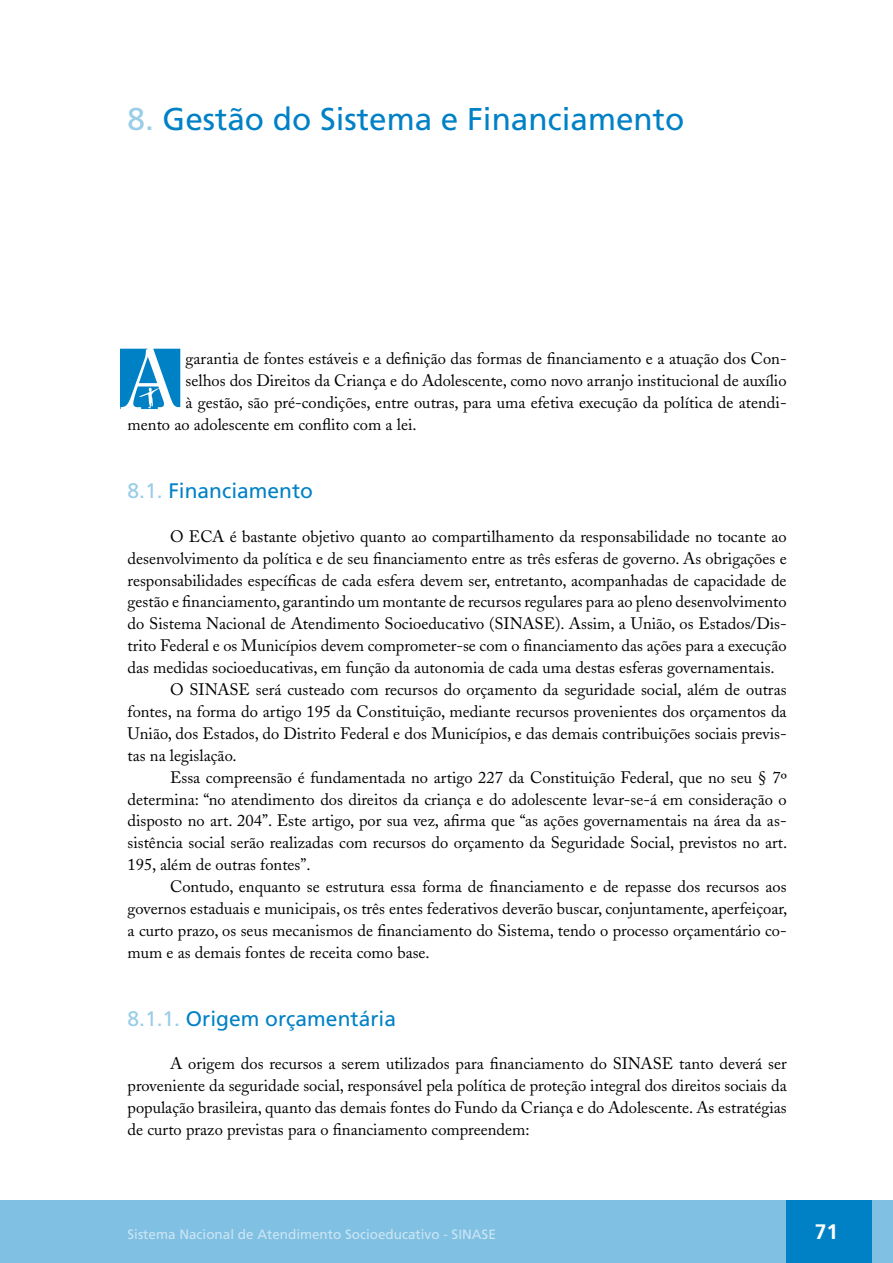
<style>
.page{position:relative;width:893px;height:1263px;background:#fff}
.page>*{position:absolute;margin:0;border:0;box-sizing:border-box;transform-origin:0 0}
.t1{font:60.3px "AI Classicals B Plus";color:#0081c6}
.t2{font:31.5px "Frutiger";color:#0081c6}
.t3{font:21px "Frutiger";color:#0081c6}
.t4{font:700 21px "Frutiger";color:#fff}
.t5{font:16.5px/21.9px "Adobe Caslon";color:#000;text-align:justify}
.t6{font:13.5px "Frutiger";color:#cce6f4}
.s1{color:#99cde8}
</style>
<div class="page">
<div style="left:0;top:1200px;width:893px;height:63px;background:#80c0e3"></div>
<div style="left:787px;top:1200px;width:85px;height:63px;background:#0081c6"></div>
<h2 class="t2" style="left:128px;top:100px;width:558px"><span class="s1">8.</span> Gestão do Sistema e Financiamento</h2>
<h1 class="t1" style="left:120px;top:332px;width:62px">A</h1>
<p class="t5" style="left:186px;top:348px;width:603px">garantia de fontes estáveis e a definição das formas de financiamento e a atuação dos Con-</p>
<p class="t5" style="left:186px;top:370px;width:602px">selhos dos Direitos da Criança e do Adolescente, como novo arranjo institucional de auxílio</p>
<p class="t5" style="left:186px;top:392px;width:603px">à gestão, são pré-condições, entre outras, para uma efetiva execução da política de atendi-</p>
<p class="t5" style="left:128px;top:414px;width:291px">mento ao adolescente em conflito com a lei.</p>
<p class="t3" style="left:128px;top:478px;width:187px"><span class="s1">8.1.</span> Financiamento</p>
<p class="t5" style="left:170px;top:525px;width:618px">O ECA é bastante objetivo quanto ao compartilhamento da responsabilidade no tocante ao</p>
<p class="t5" style="left:128px;top:547px;width:661px">desenvolvimento da política e de seu financiamento entre as três esferas de governo. As obrigações e</p>
<p class="t5" style="left:128px;top:569px;width:661px">responsabilidades específicas de cada esfera devem ser, entretanto, acompanhadas de capacidade de</p>
<p class="t5" style="left:128px;top:591px;width:661px">gestão e financiamento, garantindo um montante de recursos regulares para ao pleno desenvolvimento</p>
<p class="t5" style="left:128px;top:613px;width:661px">do Sistema Nacional de Atendimento Socioeducativo (SINASE). Assim, a União, os Estados/Dis-</p>
<p class="t5" style="left:128px;top:635px;width:661px">trito Federal e os Municípios devem comprometer-se com o financiamento das ações para a execução</p>
<p class="t5" style="left:128px;top:657px;width:649px">das medidas socioeducativas, em função da autonomia de cada uma destas esferas governamentais.</p>
<p class="t5" style="left:170px;top:679px;width:618px">O SINASE será custeado com recursos do orçamento da seguridade social, além de outras</p>
<p class="t5" style="left:128px;top:701px;width:661px">fontes, na forma do artigo 195 da Constituição, mediante recursos provenientes dos orçamentos da</p>
<p class="t5" style="left:128px;top:722px;width:661px">União, dos Estados, do Distrito Federal e dos Municípios, e das demais contribuições sociais previs-</p>
<p class="t5" style="left:128px;top:744px;width:111px">tas na legislação.</p>
<p class="t5" style="left:170px;top:766px;width:618px">Essa compreensão é fundamentada no artigo 227 da Constituição Federal, que no seu § 7º</p>
<p class="t5" style="left:128px;top:788px;width:661px">determina: “no atendimento dos direitos da criança e do adolescente levar-se-á em consideração o</p>
<p class="t5" style="left:128px;top:810px;width:661px">disposto no art. 204”. Este artigo, por sua vez, afirma que “as ações governamentais na área da as-</p>
<p class="t5" style="left:128px;top:832px;width:661px">sistência social serão realizadas com recursos do orçamento da Seguridade Social, previstos no art.</p>
<p class="t5" style="left:128px;top:854px;width:185px">195, além de outras fontes”.</p>
<p class="t5" style="left:170px;top:876px;width:618px">Contudo, enquanto se estrutura essa forma de financiamento e de repasse dos recursos aos</p>
<p class="t5" style="left:128px;top:898px;width:661px">governos estaduais e municipais, os três entes federativos deverão buscar, conjuntamente, aperfeiçoar,</p>
<p class="t5" style="left:128px;top:920px;width:661px">a curto prazo, os seus mecanismos de financiamento do Sistema, tendo o processo orçamentário co-</p>
<p class="t5" style="left:128px;top:941px;width:304px">mum e as demais fontes de receita como base.</p>
<p class="t3" style="left:128px;top:1006px;width:270px"><span class="s1">8.1.1.</span> Origem orçamentária</p>
<p class="t5" style="left:128px;top:1053px;width:661px;text-indent:43px">A origem dos recursos a serem utilizados para financiamento do SINASE tanto deverá ser proveniente da seguridade social, responsável pela política de proteção integral dos direitos sociais da população brasileira, quanto das demais fontes do Fundo da Criança e do Adolescente. As estratégias de curto prazo previstas para o financiamento compreendem:</p>
<p class="t6" style="left:128px;top:1226px;width:370px">Sistema Nacional de Atendimento Socioeducativo - SINASE</p>
<p class="t4" style="left:815px;top:1220px;width:25px">71</p>
</div>
